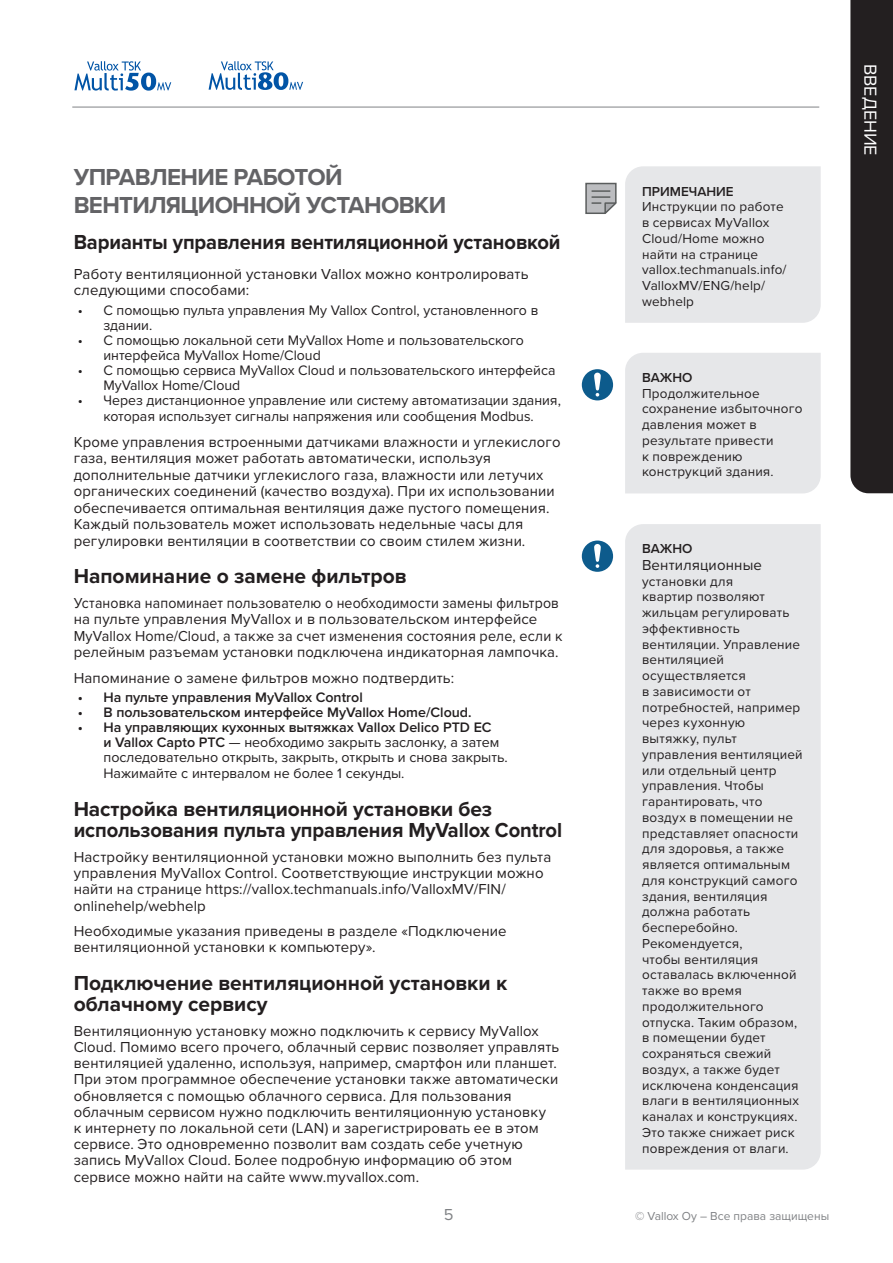
<style>
.page{position:relative;width:893px;height:1263px;background:#fff}
.page>*{position:absolute;margin:0;border:0;box-sizing:border-box;transform-origin:0 0}
.leipäteksti_pääotsik{font:700 24px/28.5px "Proxima Nova";letter-spacing:-.03em;color:#636366}
.OTSIKKO_2{font:700 21px/21px "Proxima Nova";letter-spacing:-.005em;color:#231f20}
.OTSIKKO_2-2{font:700 21px "Proxima Nova";letter-spacing:-.005em;color:#231f20;scale:.96 1}
.laitapalkin_otsikko{font:18px "Proxima Nova";color:#fff}
.t1{font:16.5px "Proxima Nova";color:#808285}
.Leipäteksti{font:15px/16.2px "Proxima Nova";letter-spacing:.01em;color:#231f20}
.Leipäteksti-2{font:15px/16.4px "Proxima Nova";letter-spacing:.01em;color:#231f20;scale:.94 1}
.Leipäteksti_sisennet{font:15px "Proxima Nova";letter-spacing:.01em;color:#231f20}
.t2{font:14.25px/15px "Proxima Nova";color:#231f20}
.t3{font:600 14.25px "Proxima Nova";color:#231f20}
.Leipäteksti_sisennet-2{font:13.5px/15.8px "Proxima Nova";letter-spacing:.015em;color:#231f20}
.Varoitus-vihje-huoma{font:600 13.5px "Proxima Nova";color:#231f20}
.t4{font:12px "Proxima Nova";color:#808285}
.s1{font-weight:600}
</style>
<div class="page">
<svg style="left:74px;top:61px;width:97px;height:30px"></svg>
<svg style="left:209px;top:61px;width:94px;height:29px"></svg>
<div style="left:850px;top:0;width:43px;height:493px;background:#231f20"></div>
<hr style="left:72px;top:107px;width:747px;height:1px;background:#808285">
<div style="left:625px;top:166px;width:196px;height:157px;background:#e6e7e9"></div>
<svg style="left:585px;top:183px;width:32px;height:31px"></svg>
<div style="left:625px;top:524px;width:196px;height:645px;background:#e6e7e9"></div>
<div style="left:582px;top:540px;width:31px;height:32px;background:#0d5b8c;border-radius:50%"></div>
<svg style="left:594px;top:544px;width:7px;height:24px"></svg>
<div style="left:625px;top:353px;width:196px;height:140px;background:#e6e7e9"></div>
<div style="left:582px;top:369px;width:31px;height:31px;background:#0d5b8c;border-radius:50%"></div>
<svg style="left:594px;top:373px;width:7px;height:24px"></svg>
<p class="leipäteksti_pääotsik" style="left:74px;top:162px;width:374px">УПРАВЛЕНИЕ РАБОТОЙ<br>ВЕНТИЛЯЦИОННОЙ УСТАНОВКИ</p>
<p class="OTSIKKO_2-2" style="left:74px;top:226px;width:509px">Варианты управления вентиляционной установкой</p>
<p class="Leipäteksti" style="left:74px;top:265px;width:456px">Работу вентиляционной установки Vallox можно контролировать следующими способами:</p>
<p class="t2" style="left:103px;top:302px;width:436px;text-indent:-26px">• С помощью пульта управления My Vallox Control, установленного в здании.</p>
<p class="t2" style="left:103px;top:332px;width:422px;text-indent:-26px">• С помощью локальной сети MyVallox Home и пользовательского интерфейса MyVallox Home/Cloud</p>
<p class="t2" style="left:103px;top:362px;width:453px;text-indent:-26px">• С помощью сервиса MyVallox Cloud и пользовательского интерфейса<br>MyVallox Home/Cloud</p>
<p class="t2" style="left:78px;top:391px;width:484px;line-height:16.5px;text-align:center">• Через дистанционное управление или систему автоматизации здания, которая использует сигналы напряжения или сообщения Modbus.</p>
<p class="Leipäteksti" style="left:74px;top:433px;width:488px">Кроме управления встроенными датчиками влажности и углекислого газа, вентиляция может работать автоматически, используя дополнительные датчики углекислого газа, влажности или летучих органических соединений (качество воздуха). При их использовании обеспечивается оптимальная вентиляция даже пустого помещения.<br>Каждый пользователь может использовать недельные часы для регулировки вентиляции в соответствии со своим стилем жизни.</p>
<p class="OTSIKKO_2" style="left:74px;top:565px;width:334px">Напоминание о замене фильтров</p>
<p class="Leipäteksti-2" style="left:74px;top:594px;width:521px">Установка напоминает пользователю о необходимости замены фильтров на пульте управления MyVallox и в пользовательском интерфейсе MyVallox Home/Cloud, а также за счет изменения состояния реле, если к релейным разъемам установки подключена индикаторная лампочка.</p>
<p class="Leipäteksti" style="left:74px;top:669px;width:382px">Напоминание о замене фильтров можно подтвердить:</p>
<p class="t3" style="left:78px;top:686px;width:286px">• На пульте управления MyVallox Control</p>
<p class="t3" style="left:78px;top:701px;width:395px">• В пользовательском интерфейсе MyVallox Home/Cloud.</p>
<p class="t2" style="left:103px;top:719px;width:406px;text-indent:-26px"><span class="s1">• На управляющих кухонных вытяжках Vallox Delico PTD EC<br>и Vallox Capto PTC</span> — необходимо закрыть заслонку, а затем последовательно открыть, закрыть, открыть и снова закрыть.</p>
<p class="t2" style="left:103px;top:765px;width:302px">Нажимайте с интервалом не более 1 секунды.</p>
<p class="OTSIKKO_2" style="left:74px;top:797px;width:490px">Настройка вентиляционной установки без использования пульта управления MyVallox Control</p>
<p class="Leipäteksti" style="left:74px;top:848px;width:479px">Настройку вентиляционной установки можно выполнить без пульта управления MyVallox Control. Соответствующие инструкции можно найти на странице https://vallox.techmanuals.info/ValloxMV/FIN/ onlinehelp/webhelp</p>
<p class="Leipäteksti" style="left:74px;top:922px;width:434px">Необходимые указания приведены в разделе «Подключение вентиляционной установки к компьютеру».</p>
<p class="OTSIKKO_2" style="left:74px;top:972px;width:435px">Подключение вентиляционной установки к облачному сервису</p>
<p class="Leipäteksti" style="left:74px;top:1022px;width:487px">Вентиляционную установку можно подключить к сервису MyVallox Cloud. Помимо всего прочего, облачный сервис позволяет управлять вентиляцией удаленно, используя, например, смартфон или планшет.<br>При этом программное обеспечение установки также автоматически обновляется с помощью облачного сервиса. Для пользования облачным сервисом нужно подключить вентиляционную установку<br>к интернету по локальной сети (LAN) и зарегистрировать ее в этом сервисе. Это одновременно позволит вам создать себе учетную запись MyVallox Cloud. Более подробную информацию об этом сервисе можно найти на сайте www.myvallox.com.</p>
<p class="Varoitus-vihje-huoma" style="left:642px;top:181px;width:93px">ПРИМЕЧАНИЕ</p>
<p class="Leipäteksti_sisennet-2" style="left:642px;top:198px;width:146px">Инструкции по работе в сервисах MyVallox<br>Cloud/Home можно найти на странице vallox.techmanuals.info/<br>ValloxMV/ENG/help/ webhelp</p>
<p class="Varoitus-vihje-huoma" style="left:642px;top:367px;width:52px">ВАЖНО</p>
<p class="Leipäteksti_sisennet-2" style="left:642px;top:385px;width:162px">Продолжительное сохранение избыточного давления может в результате привести<br>к повреждению конструкций здания.</p>
<p class="Varoitus-vihje-huoma" style="left:642px;top:539px;width:52px">ВАЖНО</p>
<p class="Leipäteksti_sisennet" style="left:642px;top:554px;width:121px">Вентиляционные</p>
<p class="Leipäteksti_sisennet-2" style="left:642px;top:573px;width:162px">установки для<br>квартир позволяют жильцам регулировать эффективность вентиляции. Управление вентиляцией осуществляется<br>в зависимости от потребностей, например через кухонную вытяжку, пульт управления вентиляцией или отдельный центр управления. Чтобы гарантировать, что воздух в помещении не представляет опасности для здоровья, а также является оптимальным для конструкций самого здания, вентиляция должна работать бесперебойно.<br>Рекомендуется,<br>чтобы вентиляция оставалась включенной также во время продолжительного отпуска. Таким образом, в помещении будет сохраняться свежий воздух, а также будет исключена конденсация влаги в вентиляционных каналах и конструкциях.<br>Это также снижает риск повреждения от влаги.</p>
<p class="t1" style="left:444px;top:1202px;width:11px">5</p>
<p class="t4" style="left:635px;top:1207px;width:196px">© Vallox Oy – Все права защищены</p>
<p class="laitapalkin_otsikko" style="left:884px;top:64px;width:93px;rotate:90deg">ВВЕДЕНИЕ</p>
</div>
